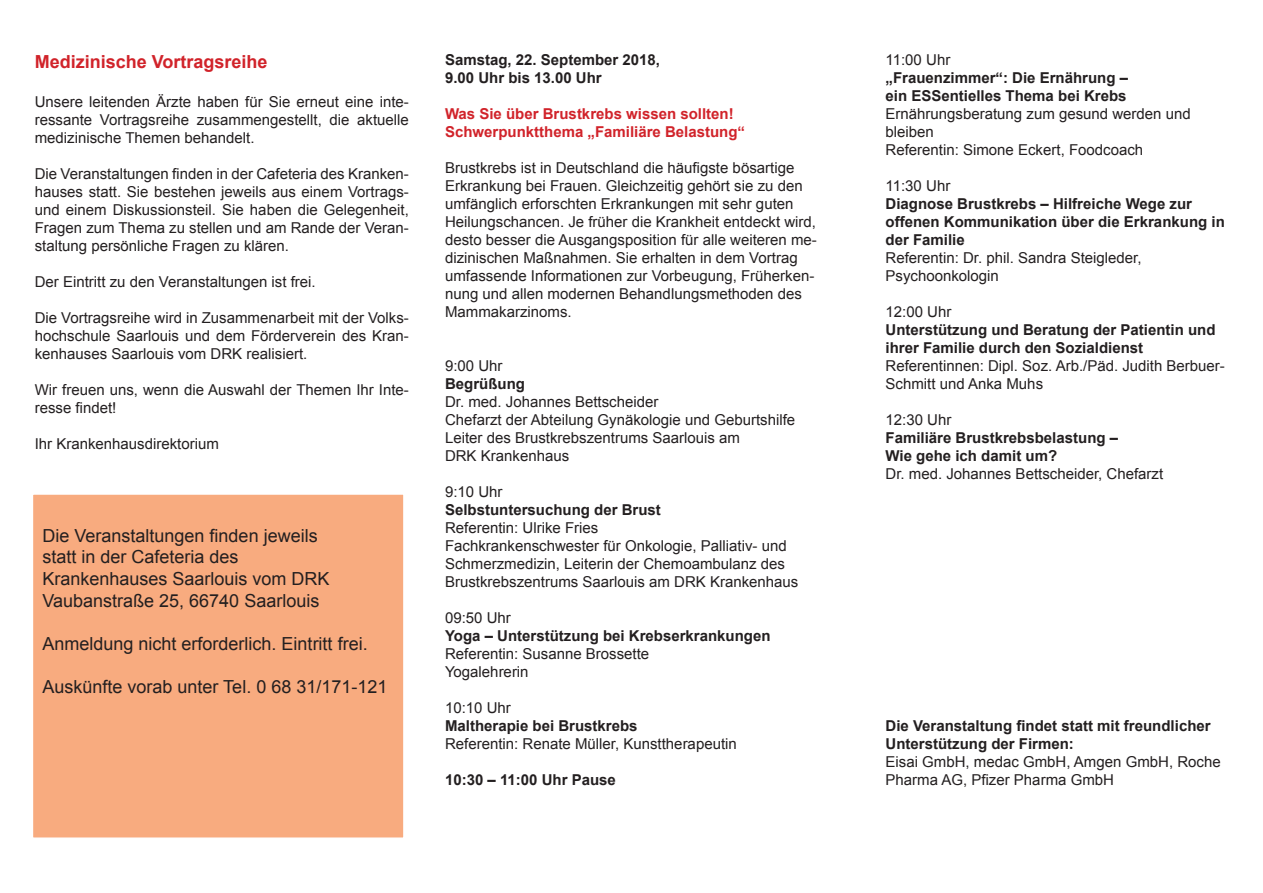
<style>
.page{position:relative;width:1263px;height:893px;background:#fff}
.page>*{position:absolute;margin:0;border:0;box-sizing:border-box;transform-origin:0 0}
.t1{font:18px/21.6px "Arial";color:#231f20}
.t2{font:700 18px "Arial";color:#d1232a}
.t3{font:15px/18px "Arial";color:#231f20}
.t4{font:700 15px/18px "Arial";color:#231f20}
.t5{font:700 15px/18px "Arial";color:#d1232a}
</style>
<div class="page">
<div style="left:32px;top:493px;width:373px;height:346px;background:#f8ab7f;border:2px solid #fff"></div>
<p class="t2" style="left:35px;top:49px;width:234px">Medizinische Vortragsreihe</p>
<p class="t3" style="left:35px;top:93px;width:376px;text-align:justify">Unsere leitenden Ärzte haben für Sie erneut eine inte&shy;ressante Vortragsreihe zusammengestellt, die aktuelle medizinische Themen behandelt.</p>
<p class="t3" style="left:35px;top:165px;width:376px;text-align:justify">Die Veranstaltungen finden in der Cafeteria des Kranken&shy;hauses statt. Sie bestehen jeweils aus einem Vortrags&shy;und einem Diskussionsteil. Sie haben die Gelegenheit, Fragen zum Thema zu stellen und am Rande der Veran&shy;staltung persönliche Fragen zu klären.</p>
<p class="t3" style="left:35px;top:273px;width:282px">Der Eintritt zu den Veranstaltungen ist frei.</p>
<p class="t3" style="left:35px;top:309px;width:376px;text-align:justify">Die Vortragsreihe wird in Zusammenarbeit mit der Volks&shy;hochschule Saarlouis und dem Förderverein des Kran&shy;kenhauses Saarlouis vom DRK realisiert.</p>
<p class="t3" style="left:35px;top:381px;width:376px">Wir freuen uns, wenn die Auswahl der Themen Ihr Inte&shy;resse findet!</p>
<p class="t3" style="left:35px;top:435px;width:186px">Ihr Krankenhausdirektorium</p>
<p class="t1" style="left:43px;top:525px;width:289px">Die Veranstaltungen finden jeweils statt in der Cafeteria des<br>Krankenhauses Saarlouis vom DRK<br>Vaubanstraße 25, 66740 Saarlouis</p>
<p class="t1" style="left:43px;top:633px;width:327px">Anmeldung nicht erforderlich. Eintritt frei.</p>
<p class="t1" style="left:43px;top:676px;width:346px">Auskünfte vorab unter Tel. 0 68 31/171-121</p>
<p class="t4" style="left:445px;top:51px;width:217px">Samstag, 22. September 2018,<br>9.00 Uhr bis 13.00 Uhr</p>
<p class="t5" style="left:445px;top:105px;width:302px">Was Sie über Brustkrebs wissen sollten!<br>Schwerpunktthema „Familiäre Belastung“</p>
<p class="t3" style="left:445px;top:159px;width:373px">Brustkrebs ist in Deutschland die häufigste bösartige Erkrankung bei Frauen. Gleichzeitig gehört sie zu den umfänglich erforschten Erkrankungen mit sehr guten Heilungschancen. Je früher die Krankheit entdeckt wird, desto besser die Ausgangsposition für alle weiteren me&shy;dizinischen Maßnahmen. Sie erhalten in dem Vortrag umfassende Informationen zur Vorbeugung, Früherken&shy;nung und allen modernen Behandlungsmethoden des Mammakarzinoms.</p>
<p class="t3" style="left:445px;top:357px;width:59px">9:00 Uhr</p>
<p class="t4" style="left:445px;top:375px;width:81px">Begrüßung</p>
<p class="t3" style="left:445px;top:393px;width:352px">Dr. med. Johannes Bettscheider<br>Chefarzt der Abteilung Gynäkologie und Geburtshilfe Leiter des Brustkrebszentrums Saarlouis am<br>DRK Krankenhaus</p>
<p class="t3" style="left:445px;top:483px;width:59px">9:10 Uhr</p>
<p class="t4" style="left:445px;top:501px;width:217px">Selbstuntersuchung der Brust</p>
<p class="t3" style="left:445px;top:519px;width:355px">Referentin: Ulrike Fries<br>Fachkrankenschwester für Onkologie, Palliativ- und Schmerzmedizin, Leiterin der Chemoambulanz des Brustkrebszentrums Saarlouis am DRK Krankenhaus</p>
<p class="t3" style="left:445px;top:609px;width:67px">09:50 Uhr</p>
<p class="t4" style="left:445px;top:627px;width:327px">Yoga – Unterstützung bei Krebserkrankungen</p>
<p class="t3" style="left:445px;top:645px;width:206px">Referentin: Susanne Brossette<br>Yogalehrerin</p>
<p class="t3" style="left:445px;top:699px;width:67px">10:10 Uhr</p>
<p class="t4" style="left:445px;top:717px;width:194px">Maltherapie bei Brustkrebs</p>
<p class="t3" style="left:445px;top:735px;width:293px">Referentin: Renate Müller, Kunsttherapeutin</p>
<p class="t4" style="left:445px;top:771px;width:172px">10:30 – 11:00 Uhr Pause</p>
<p class="t3" style="left:885px;top:51px;width:66px">11:00 Uhr</p>
<p class="t4" style="left:885px;top:69px;width:244px">„Frauenzimmer“: Die Ernährung – ein ESSentielles Thema bei Krebs</p>
<p class="t3" style="left:885px;top:105px;width:307px">Ernährungsberatung zum gesund werden und bleiben<br>Referentin: Simone Eckert, Foodcoach</p>
<p class="t3" style="left:885px;top:177px;width:66px">11:30 Uhr</p>
<p class="t4" style="left:885px;top:195px;width:341px">Diagnose Brustkrebs – Hilfreiche Wege zur offenen Kommunikation über die Erkrankung in der Familie</p>
<p class="t3" style="left:885px;top:249px;width:257px">Referentin: Dr. phil. Sandra Steigleder,<br>Psychoonkologin</p>
<p class="t3" style="left:885px;top:303px;width:67px">12:00 Uhr</p>
<p class="t4" style="left:885px;top:321px;width:332px">Unterstützung und Beratung der Patientin und ihrer Familie durch den Sozialdienst</p>
<p class="t3" style="left:885px;top:357px;width:341px">Referentinnen: Dipl. Soz. Arb./Päd. Judith Berbuer-<br>Schmitt und Anka Muhs</p>
<p class="t3" style="left:885px;top:411px;width:67px">12:30 Uhr</p>
<p class="t4" style="left:885px;top:429px;width:234px">Familiäre Brustkrebsbelastung –<br>Wie gehe ich damit um?</p>
<p class="t3" style="left:885px;top:465px;width:279px">Dr. med. Johannes Bettscheider, Chefarzt</p>
<p class="t4" style="left:885px;top:717px;width:327px">Die Veranstaltung findet statt mit freundlicher<br>Unterstützung der Firmen:</p>
<p class="t3" style="left:885px;top:753px;width:337px">Eisai GmbH, medac GmbH, Amgen GmbH, Roche<br>Pharma AG, Pfizer Pharma GmbH</p>
</div>
